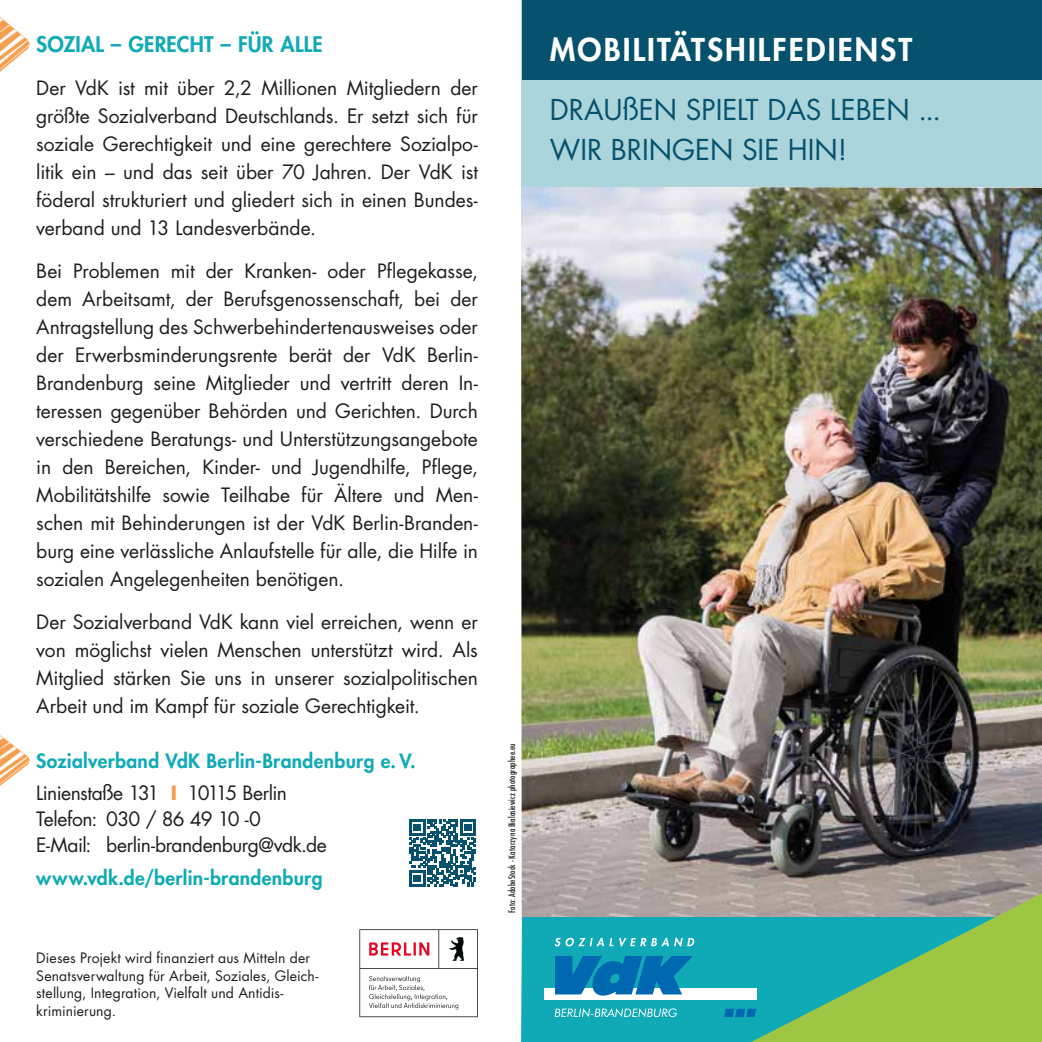
<style>
.page{position:relative;width:1042px;height:1042px;background:#fff}
.page>*{position:absolute;margin:0;border:0;box-sizing:border-box;transform-origin:0 0}
.t1{font:800 30.62px "Futura Std";letter-spacing:.07em;color:#fff}
.t2{font:28px/40.2px "Futura Std";color:#05516e}
.t3{font:800 21px "Futura Std";letter-spacing:.015em;color:#10aab6}
.t4{font:19.25px/28px "Futura Std";letter-spacing:-.005em;color:#1d1d1b;text-align:justify}
.t5{font:800 19.25px/31.5px "Futura Std";letter-spacing:.015em;color:#10aab6}
.t6{font:19.25px/26.2px "Futura Std";letter-spacing:-.025em;color:#1d1d1b}
.t7{font:14px/17.5px "Futura Std";letter-spacing:.005em;color:#1d1d1b}
.t8{font:condensed 8.75px "Futura Std";letter-spacing:.025em;color:#1d1d1b}
.s1{font-weight:400;color:#1d1d1b}
.s2{font-weight:700;color:#f59e4e}
</style>
<div class="page">
<div style="left:521px;top:0;width:521px;height:187px;background:#abd5db"></div>
<div style="left:522px;top:0;width:520px;height:79px;background:#05516e"></div>
<img style="left:521px;top:187px;width:521px;height:730px">
<img style="left:0;top:17px;width:30px;height:55px">
<svg style="left:409px;top:819px;width:67px;height:67px"></svg>
<div style="left:521px;top:917px;width:203px;height:125px;background:#10aab6"></div>
<svg style="left:724px;top:893px;width:318px;height:149px;background:#69b57d"></svg>
<div style="left:544px;top:988px;width:212px;height:11px;background:#fff"></div>
<svg style="left:555px;top:938px;width:58px;height:8px"></svg>
<svg style="left:619px;top:938px;width:75px;height:8px"></svg>
<svg style="left:555px;top:956px;width:138px;height:39px;background:#117cb6"></svg>
<svg style="left:555px;top:1008px;width:122px;height:9px"></svg>
<img style="left:0;top:735px;width:30px;height:51px">
<svg style="left:359px;top:929px;width:119px;height:88px"></svg>
<p class="t3" style="left:36px;top:31px;width:288px">SOZIAL – GERECHT – FÜR ALLE</p>
<p class="t4" style="left:36px;top:74px;width:443px">Der VdK ist mit über 2,2 Millionen Mitgliedern der größte Sozialverband Deutschlands. Er setzt sich für soziale Gerechtigkeit und eine gerechtere Sozialpo&shy;litik ein – und das seit über 70 Jahren. Der VdK ist föderal strukturiert und gliedert sich in einen Bundes&shy;verband und 13 Landesverbände.</p>
<p class="t4" style="left:36px;top:257px;width:443px">Bei Problemen mit der Kranken- oder Pflegekasse, dem Arbeitsamt, der Berufsgenossenschaft, bei der Antragstellung des Schwerbehindertenausweises oder der Erwerbsminderungsrente berät der VdK Berlin-Brandenburg seine Mitglieder und vertritt deren In&shy;teressen gegenüber Behörden und Gerichten. Durch verschiedene Beratungs- und Unterstützungsangebote in den Bereichen, Kinder- und Jugendhilfe, Pflege, Mobilitätshilfe sowie Teilhabe für Ältere und Men&shy;schen mit Behinderungen ist der VdK Berlin-Branden&shy;burg eine verlässliche Anlaufstelle für alle, die Hilfe in sozialen Angelegenheiten benötigen.</p>
<p class="t4" style="left:36px;top:608px;width:443px">Der Sozialverband VdK kann viel erreichen, wenn er von möglichst vielen Menschen unterstützt wird. Als Mitglied stärken Sie uns in unserer sozialpolitischen Arbeit und im Kampf für soziale Gerechtigkeit.</p>
<p class="t5" style="left:36px;top:745px;width:381px">Sozialverband VdK Berlin-Brandenburg e. V.<br><span class="s1">Linienstaße 131</span> <span class="s2">I</span> <span class="s1">10115 Berlin</span></p>
<p class="t6" style="left:36px;top:806px;width:292px">Telefon: 030 / 86 49 10 -0<br>E-Mail: berlin-brandenburg@vdk.de</p>
<p class="t5" style="left:36px;top:862px;width:288px">www.vdk.de/berlin-brandenburg</p>
<p class="t7" style="left:36px;top:949px;width:284px">Dieses Projekt wird finanziert aus Mitteln der Senatsverwaltung für Arbeit, Soziales, Gleich&shy;stellung, Integration, Vielfalt und Antidis&shy;kriminierung.</p>
<p class="t8" style="left:507px;top:913px;width:171px;rotate:-90deg">Foto: AdobeStock - Katarzyna Bialasiewicz photographee.eu</p>
<h1 class="t1" style="left:550px;top:31px;width:364px">MOBILITÄTSHILFEDIENST</h1>
<h2 class="t2" style="left:550px;top:90px;width:393px">DRAUßEN SPIELT DAS LEBEN ...<br>WIR BRINGEN SIE HIN!</h2>
</div>
